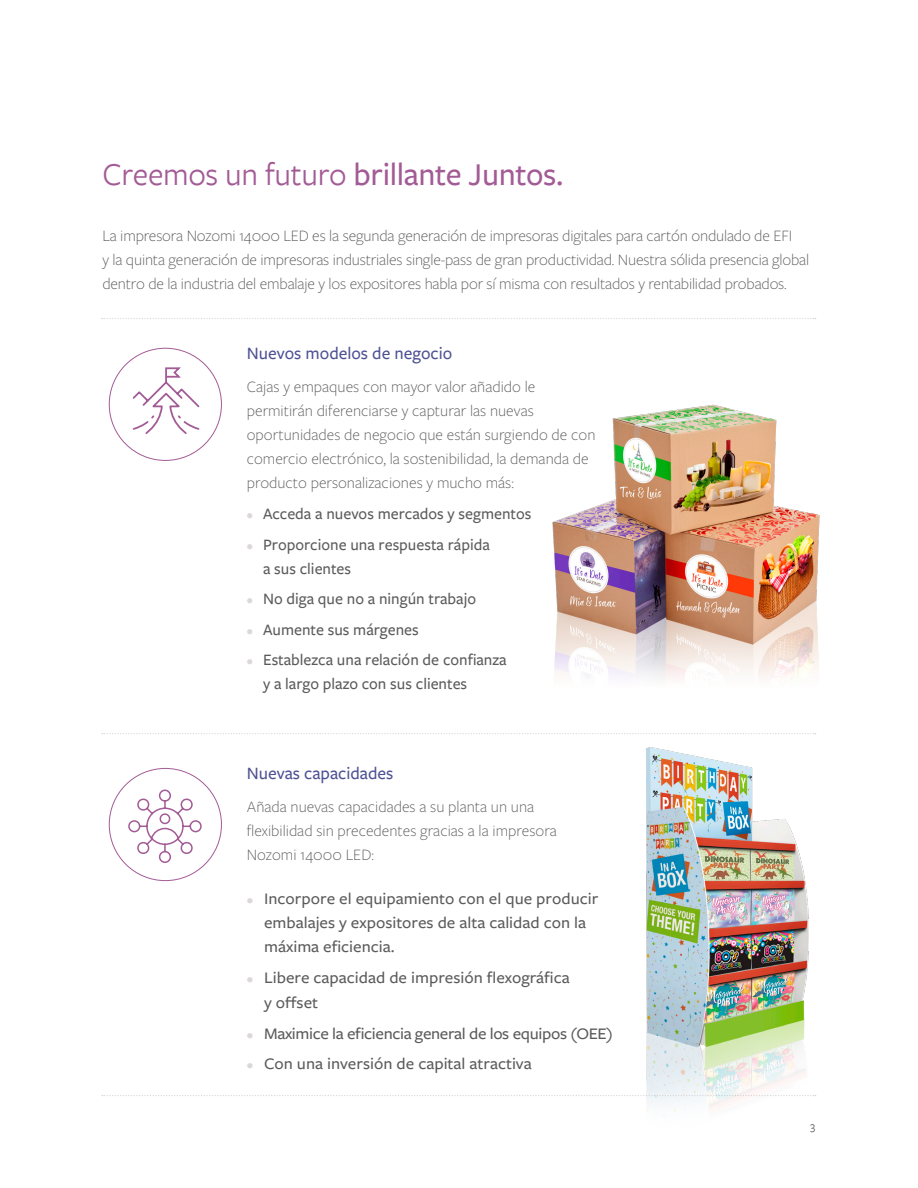
<style>
.page{position:relative;width:918px;height:1188px;background:#fff}
.page>*{position:absolute;margin:0;border:0;box-sizing:border-box;transform-origin:0 0}
.H2_22pt_7655_Purple{font:500 33px "Freight Sans Pro";letter-spacing:-.01em;color:#a35b95}
.H3_12pt_7670_Purple{font:500 18px "Freight Sans Pro";color:#4e5294}
.t1{font:500 16.65px/24.3px "Freight Sans Pro";color:#5b5b5b;scale:1.06 1}
.t2{font:500 16.65px "Freight Sans Pro";letter-spacing:-.02em;color:#5b5b5b;scale:1.06 1}
.Body_11pt_75__Black{font:300 16.5px/24px "Freight Sans Pro";letter-spacing:-.01em;color:#5b5b5b}
.t3{font:500 16.5px/24px "Freight Sans Pro";color:#5b5b5b}
.t4{font:12px "Freight Sans Pro";color:#5b5b5b}
.s1{font-weight:400}
.s2{font-weight:400;font-size:13.5px;color:#dcd8d7}
</style>
<div class="page">
<svg style="left:102px;top:318px;width:714px;height:1px"></svg>
<svg style="left:102px;top:1095px;width:515px;height:1px"></svg>
<svg style="left:102px;top:733px;width:714px;height:1px"></svg>
<svg style="left:132px;top:367px;width:68px;height:67px"></svg>
<svg style="left:128px;top:789px;width:74px;height:74px"></svg>
<img style="left:552px;top:404px;width:268px;height:274px">
<img style="left:617px;top:747px;width:199px;height:369px">
<p class="H2_22pt_7655_Purple" style="left:102px;top:152px;width:463px"><span class="s1">Creemos un futuro</span> brillante Juntos.</p>
<p class="Body_11pt_75__Black" style="left:102px;top:223px;width:708px">La impresora Nozomi 14000 LED es la segunda generación de impresoras digitales para cartón ondulado de EFI<br>y la quinta generación de impresoras industriales single-pass de gran productividad. Nuestra sólida presencia global dentro de la industria del embalaje y los expositores habla por sí misma con resultados y rentabilidad probados.</p>
<p class="H3_12pt_7670_Purple" style="left:247px;top:341px;width:207px">Nuevos modelos de negocio</p>
<p class="Body_11pt_75__Black" style="left:247px;top:374px;width:350px">Cajas y empaques con mayor valor añadido le permitirán diferenciarse y capturar las nuevas oportunidades de negocio que están surgiendo de con comercio electrónico, la sostenibilidad, la demanda de producto personalizaciones y mucho más:</p>
<p class="t3" style="left:247px;top:501px;width:286px"><span class="s2">•</span> Acceda a nuevos mercados y segmentos</p>
<p class="t3" style="left:263px;top:532px;width:228px;text-indent:-16px"><span class="s2">•</span> Proporcione una respuesta rápida a sus clientes</p>
<p class="t3" style="left:247px;top:586px;width:231px"><span class="s2">•</span> No diga que no a ningún trabajo</p>
<p class="t3" style="left:247px;top:617px;width:173px"><span class="s2">•</span> Aumente sus márgenes</p>
<p class="t3" style="left:263px;top:647px;width:245px;text-indent:-16px"><span class="s2">•</span> Establezca una relación de confianza y a largo plazo con sus clientes</p>
<p class="H3_12pt_7670_Purple" style="left:247px;top:761px;width:148px">Nuevas capacidades</p>
<p class="Body_11pt_75__Black" style="left:247px;top:794px;width:311px">Añada nuevas capacidades a su planta un una flexibilidad sin precedentes gracias a la impresora<br>Nozomi 14000 LED:</p>
<p class="t1" style="left:264px;top:886px;width:317px;text-indent:-17px"><span class="s2">•</span> Incorpore el equipamiento con el que producir embalajes y expositores de alta calidad con la máxima eficiencia.</p>
<p class="t1" style="left:264px;top:965px;width:290px;text-indent:-17px"><span class="s2">•</span> Libere capacidad de impresión flexográfica y offset</p>
<p class="t2" style="left:247px;top:1022px;width:347px"><span class="s2">•</span> Maximice la eficiencia general de los equipos (OEE)</p>
<p class="t1" style="left:247px;top:1051px;width:270px"><span class="s2">•</span> Con una inversión de capital atractiva</p>
<p class="t4" style="left:810px;top:1118px;width:7px">3</p>
</div>
